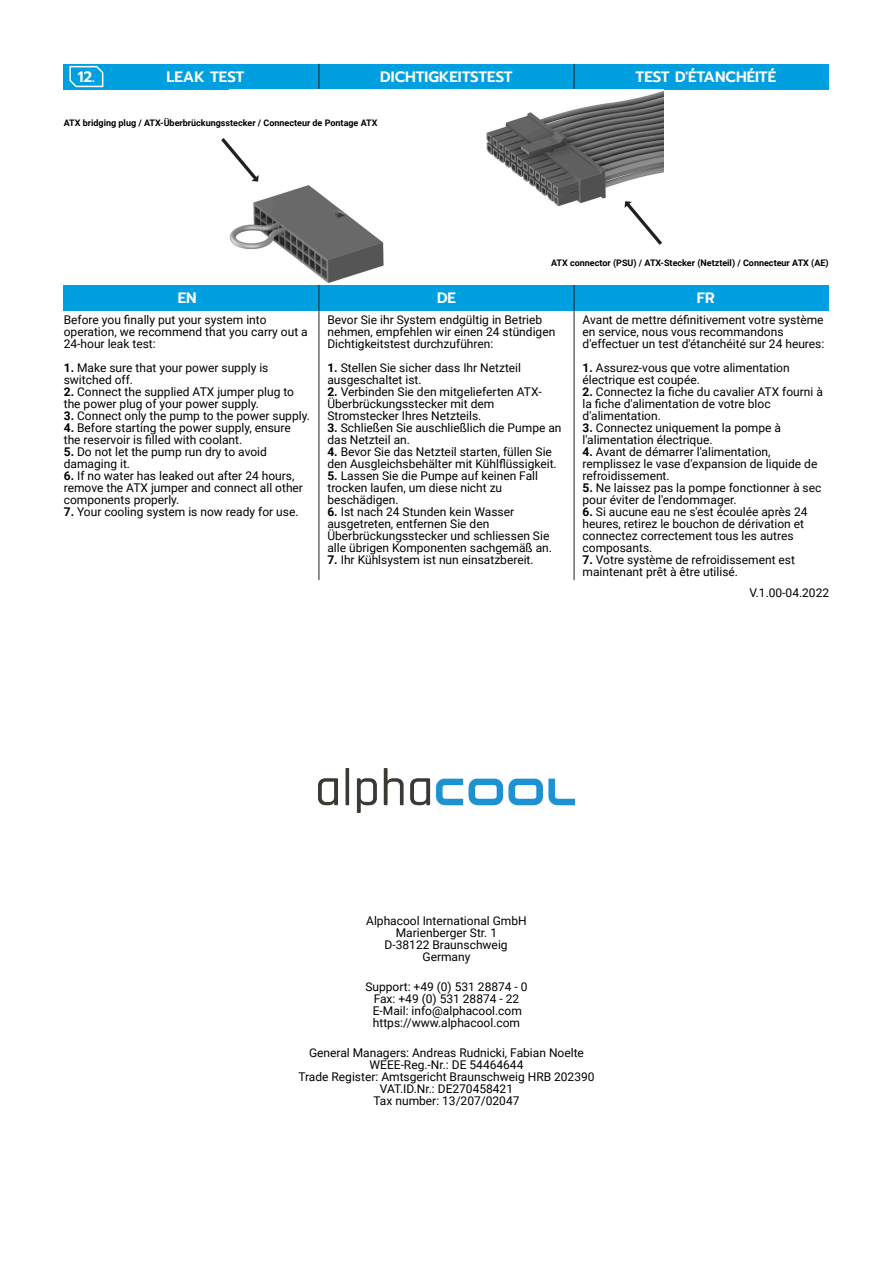
<style>
.page{position:relative;width:893px;height:1263px;background:#fff}
.page>*{position:absolute;margin:0;border:0;box-sizing:border-box;transform-origin:0 0}
.t1{font:600 15px "Prompt";color:#fff}
.t2{font:12px/12px "Roboto";color:#000}
.t3{font:700 9px "Roboto";color:#000}
.s1{font-weight:700}
</style>
<div class="page">
<img style="left:319px;top:768px;width:255px;height:45px">
<div style="left:64px;top:64px;width:765px;height:25px;background:#009fdf"></div>
<svg style="left:319px;top:64px;width:1px;height:25px"></svg>
<svg style="left:574px;top:64px;width:1px;height:25px"></svg>
<svg style="left:69px;top:66px;width:34px;height:21px"></svg>
<div style="left:64px;top:285px;width:765px;height:25px;background:#009fdf"></div>
<hr style="left:319px;top:285px;width:1px;height:295px;background:#231f20">
<hr style="left:574px;top:285px;width:1px;height:295px;background:#231f20">
<img style="left:229px;top:91px;width:435px;height:192px">
<svg style="left:221px;top:138px;width:38px;height:44px"></svg>
<svg style="left:625px;top:201px;width:37px;height:44px"></svg>
<p class="t1" style="left:78px;top:71px;width:19px">12.</p>
<p class="t1" style="left:167px;top:71px;width:79px">LEAK TEST</p>
<p class="t1" style="left:380px;top:71px;width:134px">DICHTIGKEITSTEST</p>
<p class="t1" style="left:636px;top:71px;width:142px">TEST D'ÉTANCHÉITÉ</p>
<p class="t3" style="left:64px;top:119px;width:315px">ATX bridging plug / ATX-Überbrückungsstecker / Connecteur de Pontage ATX</p>
<p class="t3" style="left:551px;top:260px;width:279px">ATX connector (PSU) / ATX-Stecker (Netzteil) / Connecteur ATX (AE)</p>
<p class="t1" style="left:178px;top:292px;width:20px">EN</p>
<p class="t1" style="left:437px;top:292px;width:20px">DE</p>
<p class="t1" style="left:697px;top:292px;width:19px">FR</p>
<p class="t2" style="left:64px;top:315px;width:245px">Before you finally put your system into operation, we recommend that you carry out a<br>24-hour leak test:</p>
<p class="t2" style="left:64px;top:363px;width:206px"><span class="s1">1.</span> Make sure that your power supply is switched off.</p>
<p class="t2" style="left:64px;top:387px;width:232px"><span class="s1">2.</span> Connect the supplied ATX jumper plug to the power plug of your power supply.</p>
<p class="t2" style="left:64px;top:411px;width:248px"><span class="s1">3.</span> Connect only the pump to the power supply.</p>
<p class="t2" style="left:64px;top:423px;width:229px"><span class="s1">4.</span> Before starting the power supply, ensure the reservoir is filled with coolant.</p>
<p class="t2" style="left:64px;top:447px;width:205px"><span class="s1">5.</span> Do not let the pump run dry to avoid damaging it.</p>
<p class="t2" style="left:64px;top:471px;width:241px"><span class="s1">6.</span> If no water has leaked out after 24 hours, remove the ATX jumper and connect all other components properly.</p>
<p class="t2" style="left:64px;top:507px;width:236px"><span class="s1">7.</span> Your cooling system is now ready for use.</p>
<p class="t2" style="left:583px;top:315px;width:243px">Avant de mettre définitivement votre système en service, nous vous recommandons d'effectuer un test d'étanchéité sur 24 heures:</p>
<p class="t2" style="left:583px;top:363px;width:209px"><span class="s1">1.</span> Assurez-vous que votre alimentation électrique est coupée.</p>
<p class="t2" style="left:583px;top:387px;width:242px"><span class="s1">2.</span> Connectez la fiche du cavalier ATX fourni à la fiche d'alimentation de votre bloc d'alimentation.</p>
<p class="t2" style="left:583px;top:423px;width:200px"><span class="s1">3.</span> Connectez uniquement la pompe à l'alimentation électrique.</p>
<p class="t2" style="left:583px;top:447px;width:236px"><span class="s1">4.</span> Avant de démarrer l'alimentation, remplissez le vase d'expansion de liquide de refroidissement.</p>
<p class="t2" style="left:583px;top:483px;width:240px"><span class="s1">5.</span> Ne laissez pas la pompe fonctionner à sec pour éviter de l'endommager.</p>
<p class="t2" style="left:583px;top:507px;width:227px"><span class="s1">6.</span> Si aucune eau ne s'est écoulée après 24 heures, retirez le bouchon de dérivation et connectez correctement tous les autres composants.</p>
<p class="t2" style="left:583px;top:555px;width:214px"><span class="s1">7.</span> Votre système de refroidissement est maintenant prêt à être utilisé.</p>
<p class="t2" style="left:327px;top:315px;width:229px">Bevor Sie ihr System endgültig in Betrieb nehmen, empfehlen wir einen 24 stündigen<br>Dichtigkeitstest durchzuführen:</p>
<p class="t2" style="left:327px;top:363px;width:195px"><span class="s1">1.</span> Stellen Sie sicher dass Ihr Netzteil ausgeschaltet ist.</p>
<p class="t2" style="left:327px;top:387px;width:216px"><span class="s1">2.</span> Verbinden Sie den mitgelieferten ATX-<br>Überbrückungsstecker mit dem<br>Stromstecker Ihres Netzteils.</p>
<p class="t2" style="left:327px;top:423px;width:236px"><span class="s1">3.</span> Schließen Sie auschließlich die Pumpe an das Netzteil an.</p>
<p class="t2" style="left:327px;top:447px;width:231px"><span class="s1">4.</span> Bevor Sie das Netzteil starten, füllen Sie den Ausgleichsbehälter mit Kühlflüssigkeit.</p>
<p class="t2" style="left:327px;top:471px;width:212px"><span class="s1">5.</span> Lassen Sie die Pumpe auf keinen Fall trocken laufen, um diese nicht zu beschädigen.</p>
<p class="t2" style="left:327px;top:507px;width:226px"><span class="s1">6.</span> Ist nach 24 Stunden kein Wasser ausgetreten, entfernen Sie den Überbrückungsstecker und schliessen Sie alle übrigen Komponenten sachgemäß an.</p>
<p class="t2" style="left:327px;top:555px;width:208px"><span class="s1">7.</span> Ihr Kühlsystem ist nun einsatzbereit.</p>
<p class="t2" style="left:366px;top:916px;width:162px;text-align:center">Alphacool International GmbH<br>Marienberger Str. 1<br>D-38122 Braunschweig<br>Germany</p>
<p class="t2" style="left:365px;top:982px;width:164px;text-align:center">Support: +49 (0) 531 28874 - 0<br>Fax: +49 (0) 531 28874 - 22<br>E-Mail: info@alphacool.com https://www.alphacool.com</p>
<p class="t2" style="left:298px;top:1048px;width:298px;text-align:center">General Managers: Andreas Rudnicki, Fabian Noelte WEEE-Reg.-Nr.: DE 54464644<br>Trade Register: Amtsgericht Braunschweig HRB 202390<br>VAT.ID.Nr.: DE270458421<br>Tax number: 13/207/02047</p>
<p class="t2" style="left:749px;top:588px;width:81px">V.1.00-04.2022</p>
</div>
